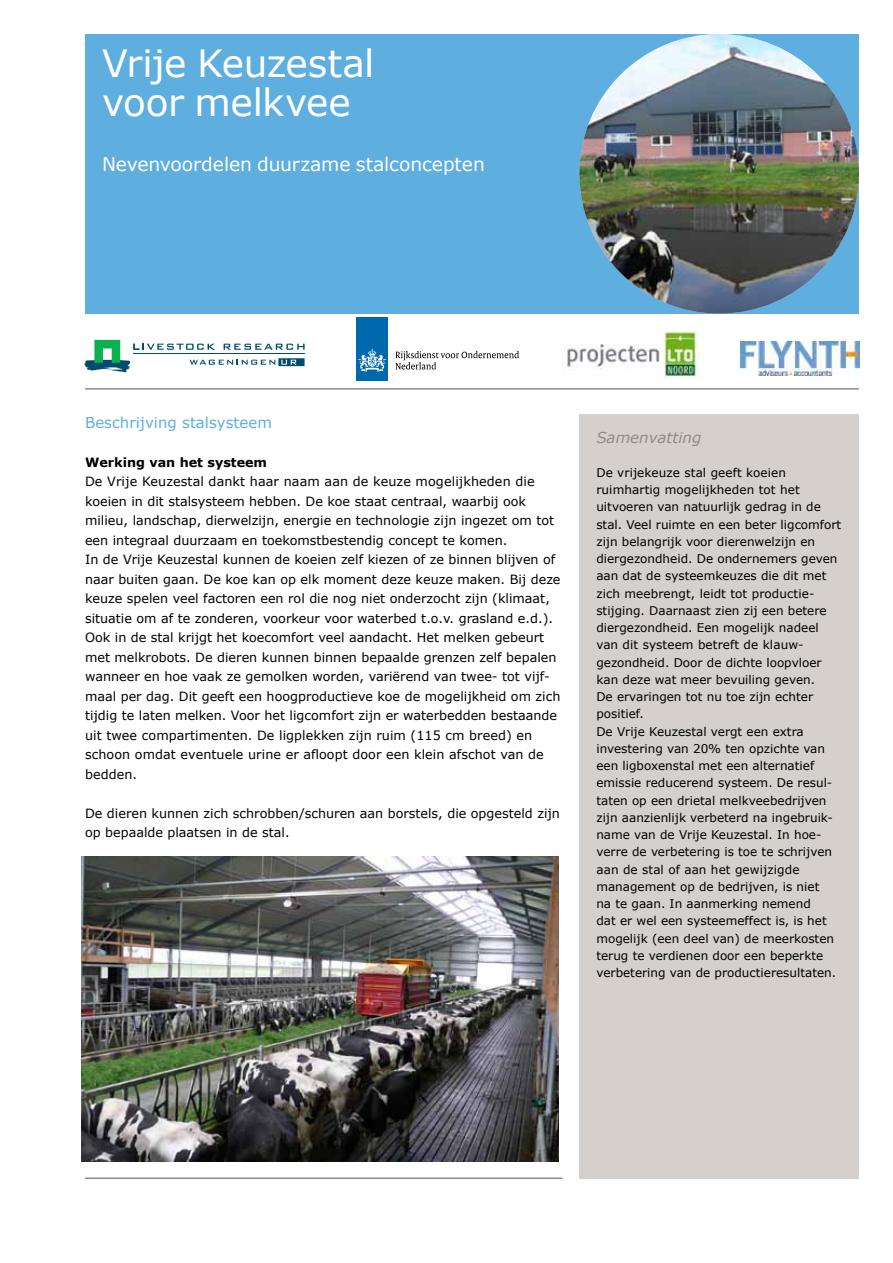
<style>
.page{position:relative;width:893px;height:1263px;background:#fff}
.page>*{position:absolute;margin:0;border:0;box-sizing:border-box;transform-origin:0 0}
.t1{font:37.5px/39px "Verdana";letter-spacing:-.015em;color:#fff}
.t2{font:18.75px "Verdana";letter-spacing:-.005em;color:#fff}
.t3{font:15px "Verdana";color:#5eaee0}
.t4{font:italic 15px "Verdana";color:#948a85}
.t5{font:12.75px/19.5px "Verdana";color:#000}
.t6{font:700 12.75px "Verdana";color:#000}
.t7{font:12px/17.2px "Verdana";color:#000}
</style>
<div class="page">
<div style="left:85px;top:34px;width:774px;height:280px;background:#5eaee0"></div>
<hr style="left:85px;top:1177px;width:477px;height:2px;background:#948a85">
<hr style="left:85px;top:388px;width:774px;height:2px;background:#948a85">
<div style="left:579px;top:415px;width:280px;height:764px;background:#d5d0cb"></div>
<img style="left:81px;top:857px;width:477px;height:305px">
<img style="left:579px;top:34px;width:280px;height:280px;border-radius:140px">
<div style="left:356px;top:317px;width:32px;height:64px;background:#0068ac"></div>
<svg style="left:358px;top:349px;width:28px;height:23px"></svg>
<svg style="left:395px;top:351px;width:124px;height:18px"></svg>
<svg style="left:84px;top:340px;width:221px;height:32px"></svg>
<img style="left:740px;top:342px;width:119px;height:33px">
<img style="left:567px;top:330px;width:132px;height:49px">
<h1 class="t1" style="left:102px;top:43px;width:274px">Vrije Keuzestal voor melkvee</h1>
<h2 class="t2" style="left:102px;top:151px;width:384px">Nevenvoordelen duurzame stalconcepten</h2>
<p class="t3" style="left:85px;top:412px;width:188px">Beschrijving stalsysteem</p>
<p class="t6" style="left:85px;top:453px;width:184px">Werking van het systeem</p>
<p class="t5" style="left:85px;top:472px;width:477px">De Vrije Keuzestal dankt haar naam aan de keuze mogelijkheden die koeien in dit stalsysteem hebben. De koe staat centraal, waarbij ook milieu, landschap, dierwelzijn, energie en technologie zijn ingezet om tot een integraal duurzaam en toekomstbestendig concept te komen.<br>In de Vrije Keuzestal kunnen de koeien zelf kiezen of ze binnen blijven of naar buiten gaan. De koe kan op elk moment deze keuze maken. Bij deze keuze spelen veel factoren een rol die nog niet onderzocht zijn (klimaat, situatie om af te zonderen, voorkeur voor waterbed t.o.v. grasland e.d.).<br>Ook in de stal krijgt het koecomfort veel aandacht. Het melken gebeurt met melkrobots. De dieren kunnen binnen bepaalde grenzen zelf bepalen wanneer en hoe vaak ze gemolken worden, variërend van twee- tot vijf&shy;maal per dag. Dit geeft een hoogproductieve koe de mogelijkheid om zich tijdig te laten melken. Voor het ligcomfort zijn er waterbedden bestaande uit twee compartimenten. De ligplekken zijn ruim (115 cm breed) en schoon omdat eventuele urine er afloopt door een klein afschot van de bedden.</p>
<p class="t5" style="left:85px;top:803px;width:476px">De dieren kunnen zich schrobben/schuren aan borstels, die opgesteld zijn op bepaalde plaatsen in de stal.</p>
<p class="t4" style="left:596px;top:427px;width:106px">Samenvatting</p>
<p class="t7" style="left:596px;top:464px;width:246px">De vrijekeuze stal geeft koeien ruimhartig mogelijkheden tot het uitvoeren van natuurlijk gedrag in de stal. Veel ruimte en een beter ligcomfort zijn belangrijk voor dierenwelzijn en diergezondheid. De ondernemers geven aan dat de systeemkeuzes die dit met zich meebrengt, leidt tot productie&shy;stijging. Daarnaast zien zij een betere diergezondheid. Een mogelijk nadeel van dit systeem betreft de klauw&shy;gezondheid. Door de dichte loopvloer kan deze wat meer bevuiling geven.<br>De ervaringen tot nu toe zijn echter positief.<br>De Vrije Keuzestal vergt een extra investering van 20% ten opzichte van een ligboxenstal met een alternatief emissie reducerend systeem. De resul&shy;taten op een drietal melkveebedrijven zijn aanzienlijk verbeterd na ingebruik&shy;name van de Vrije Keuzestal. In hoe&shy;verre de verbetering is toe te schrijven aan de stal of aan het gewijzigde management op de bedrijven, is niet<br>na te gaan. In aanmerking nemend<br>dat er wel een systeemeffect is, is het mogelijk (een deel van) de meerkosten terug te verdienen door een beperkte verbetering van de productieresultaten.</p>
</div>
